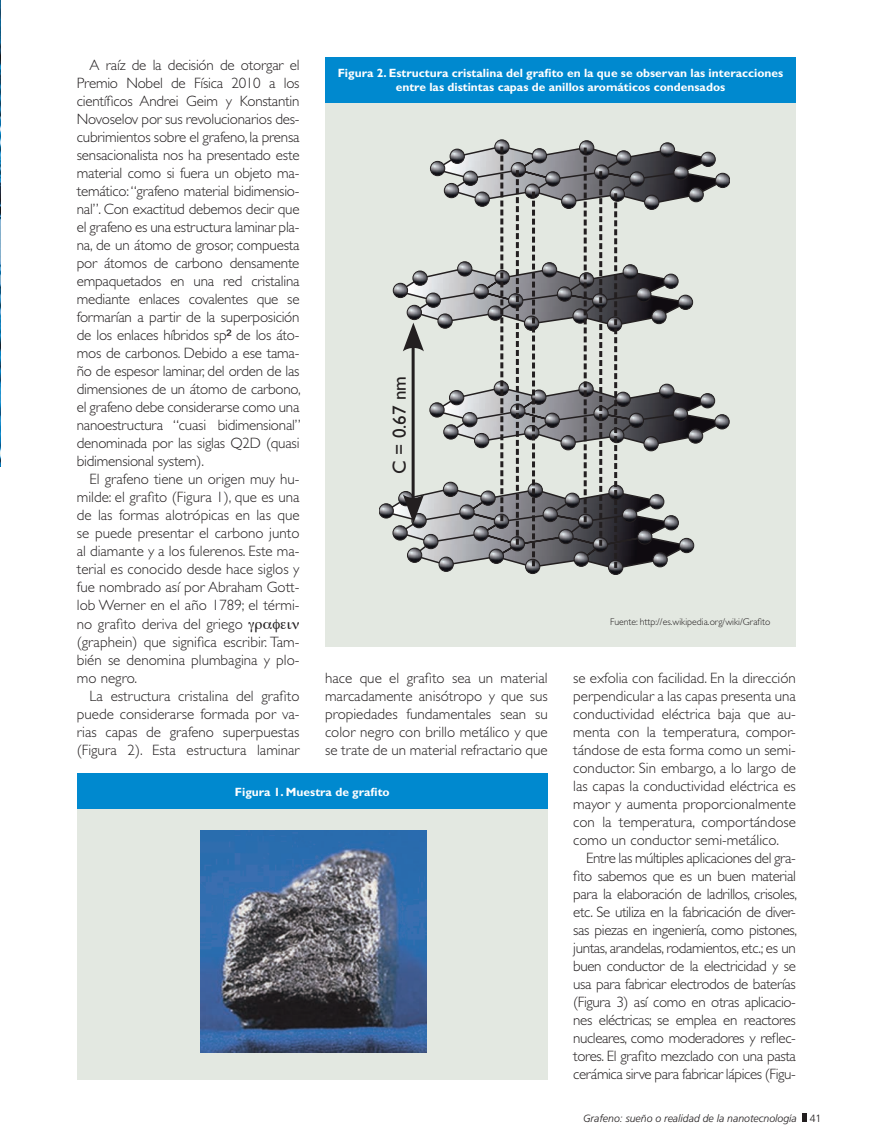
<style>
.page{position:relative;width:873px;height:1148px;background:#fff}
.page>*{position:absolute;margin:0;border:0;box-sizing:border-box;transform-origin:0 0}
.t1{font:19.05px "Gill Sans Std";color:#231f20}
.t2{font:300 15px/18px "Gill Sans Std";color:#231f20;text-align:justify}
.t3{font:700 12px/14.4px "Gill Sans Std";color:#fff;text-align:center}
.t4{font:italic 300 10.5px "Frutiger LT Std";color:#231f20}
.t5{font:300 9.75px "Gill Sans Std";color:#231f20}
.s1{font-style:normal}
</style>
<div class="page">
<svg style="left:802px;top:1113px;width:4px;height:8px"></svg>
<img style="left:0;top:1px;width:1px;height:465px">
<div style="left:77px;top:773px;width:470px;height:36px;background:#0089cf"></div>
<div style="left:325px;top:57px;width:470px;height:46px;background:#0089cf"></div>
<div style="left:77px;top:809px;width:470px;height:270px;background:#e3e8e1"></div>
<div style="left:325px;top:103px;width:470px;height:543px;background:#e3e8e1"></div>
<img style="left:200px;top:830px;width:227px;height:222px">
<img style="left:495px;top:140px;width:14px;height:5px">
<div style="left:494px;top:140px;width:15px;height:14px;border:1px solid #231f20;border-radius:7px"></div>
<img style="left:579px;top:141px;width:14px;height:14px;border-radius:7px">
<div style="left:579px;top:141px;width:14px;height:14px;border:1px solid #231f20;border-radius:7px"></div>
<div style="left:660px;top:143px;width:14px;height:14px;border:1px solid #231f20;border-radius:7px"></div>
<div style="left:715px;top:173px;width:14px;height:15px;border:1px solid #231f20;border-radius:7px"></div>
<div style="left:714px;top:414px;width:15px;height:15px;border:1px solid #231f20;border-radius:7px"></div>
<div style="left:379px;top:503px;width:14px;height:15px;border:1px solid #231f20;border-radius:50%"></div>
<div style="left:439px;top:557px;width:14px;height:14px;border:1px solid #231f20;border-radius:7px"></div>
<div style="left:525px;top:559px;width:15px;height:14px;border:1px solid #231f20;border-radius:50%"></div>
<img style="left:608px;top:560px;width:14px;height:14px;border-radius:7px">
<div style="left:608px;top:560px;width:14px;height:14px;border:1px solid #231f20;border-radius:50%"></div>
<svg style="left:381px;top:145px;width:347px;height:425px"></svg>
<hr style="left:411px;top:343px;width:3px;height:160px;background:#231f20">
<p class="t2" style="left:77px;top:56px;width:225px;text-indent:13px">A raíz de la decisión de otorgar el Premio Nobel de Física 2010 a los científicos Andrei Geim y Konstantin Novoselov por sus revolucionarios des&shy;cubrimientos sobre el grafeno, la prensa sensacionalista nos ha presentado este material como si fuera un objeto ma&shy;temático: “grafeno material bidimensio&shy;nal”. Con exactitud debemos decir que el grafeno es una estructura laminar pla&shy;na, de un átomo de grosor, compuesta por átomos de carbono densamente empaquetados en una red cristalina mediante enlaces covalentes que se formarían a partir de la superposición de los enlaces híbridos sp² de los áto&shy;mos de carbonos. Debido a ese tama&shy;ño de espesor laminar, del orden de las dimensiones de un átomo de carbono, el grafeno debe considerarse como una nanoestructura “cuasi bidimensional” denominada por las siglas Q2D (quasi bidimensional system).</p>
<p class="t2" style="left:77px;top:470px;width:224px;text-align:left;text-indent:13px">El grafeno tiene un origen muy hu&shy;milde: el grafito (Figura 1), que es una de las formas alotrópicas en las que se puede presentar el carbono junto al diamante y a los fulerenos. Este ma&shy;terial es conocido desde hace siglos y fue nombrado así por Abraham Gott&shy;lob Werner en el año 1789; el térmi&shy;no grafito deriva del griego (graphein) que significa escribir. Tam&shy;bién se denomina plumbagina y plo&shy;mo negro.</p>
<p class="t2" style="left:77px;top:686px;width:224px;text-indent:13px">La estructura cristalina del grafito puede considerarse formada por va&shy;rias capas de grafeno superpuestas (Figura 2). Esta estructura laminar</p>
<p class="t3" style="left:337px;top:66px;width:447px">Figura 2. Estructura cristalina del grafito en la que se observan las interacciones entre las distintas capas de anillos aromáticos condensados</p>
<p class="t1" style="left:388px;top:473px;width:99px;rotate:-90deg">C = 0.67 nm</p>
<p class="t5" style="left:610px;top:615px;width:162px">Fuente: http://es.wikipedia.org/wiki/Grafito</p>
<p class="t2" style="left:325px;top:668px;width:224px">hace que el grafito sea un material marcadamente anisótropo y que sus propiedades fundamentales sean su color negro con brillo metálico y que se trate de un material refractario que</p>
<p class="t2" style="left:573px;top:668px;width:224px">se exfolia con facilidad. En la dirección perpendicular a las capas presenta una conductividad eléctrica baja que au&shy;menta con la temperatura, compor&shy;tándose de esta forma como un semi&shy;conductor. Sin embargo, a lo largo de las capas la conductividad eléctrica es mayor y aumenta proporcionalmente con la temperatura, comportándose como un conductor semi-metálico.</p>
<p class="t2" style="left:573px;top:848px;width:225px;text-indent:13px">Entre las múltiples aplicaciones del gra&shy;fito sabemos que es un buen material para la elaboración de ladrillos, crisoles, etc. Se utiliza en la fabricación de diver&shy;sas piezas en ingeniería, como pistones, juntas, arandelas, rodamientos, etc.; es un buen conductor de la electricidad y se usa para fabricar electrodos de baterías (Figura 3) así como en otras aplicacio&shy;nes eléctricas; se emplea en reactores nucleares, como moderadores y reflec&shy;tores. El grafito mezclado con una pasta cerámica sirve para fabricar lápices (Figu-</p>
<p class="t3" style="left:235px;top:784px;width:156px">Figura 1. Muestra de grafito</p>
<p class="t4" style="left:583px;top:1111px;width:240px">Grafeno: sueño o realidad de la nanotecnología <span class="s1">41</span></p>
</div>
